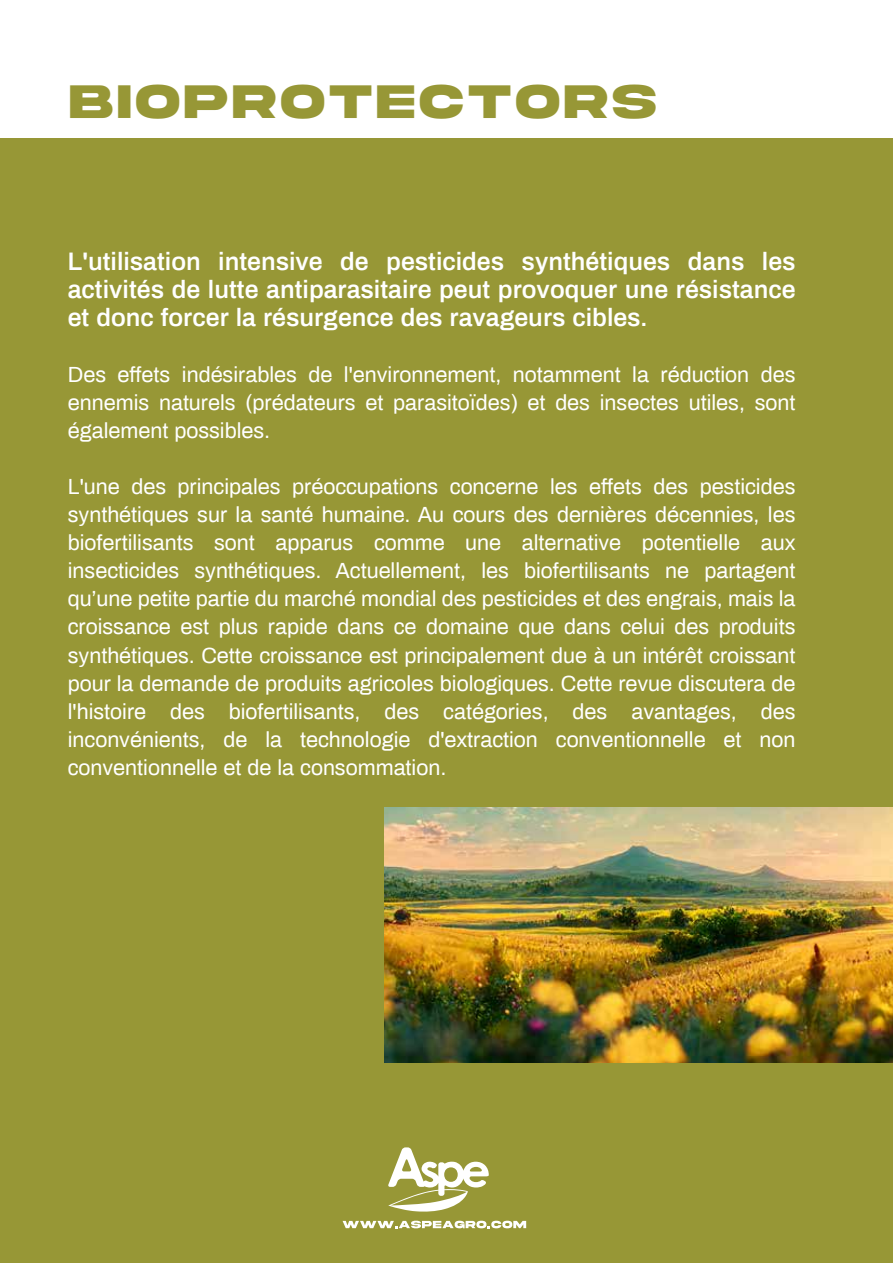
<style>
.page{position:relative;width:893px;height:1263px;background:#fff}
.page>*{position:absolute;margin:0;border:0;box-sizing:border-box;transform-origin:0 0}
.t1{font:700 49.8px "Akira Expanded Super";letter-spacing:.1em;color:#979736}
.t2{font:600 24.75px/28px "Archivo";color:#fff;text-align:justify}
.t3{font:21.45px/28px "Archivo";color:#fff;text-align:justify}
</style>
<div class="page">
<div style="left:0;top:139px;width:893px;height:1124px;background:#979736"></div>
<svg style="left:343px;top:1221px;width:183px;height:7px"></svg>
<svg style="left:388px;top:1147px;width:101px;height:65px"></svg>
<img style="left:384px;top:807px;width:509px;height:255px">
<h1 class="t1" style="left:70px;top:78px;width:588px">BIOPROTECTORS</h1>
<p class="t2" style="left:68px;top:246px;width:729px">L'utilisation intensive de pesticides synthétiques dans les activités de lutte antiparasitaire peut provoquer une résistance et donc forcer la résurgence des ravageurs cibles.</p>
<p class="t3" style="left:68px;top:359px;width:729px">Des effets indésirables de l'environnement, notamment la réduction des ennemis naturels (prédateurs et parasitoïdes) et des insectes utiles, sont également possibles.</p>
<p class="t3" style="left:68px;top:472px;width:729px">L'une des principales préoccupations concerne les effets des pesticides synthétiques sur la santé humaine. Au cours des dernières décennies, les biofertilisants sont apparus comme une alternative potentielle aux insecticides synthétiques. Actuellement, les biofertilisants ne partagent qu’une petite partie du marché mondial des pesticides et des engrais, mais la croissance est plus rapide dans ce domaine que dans celui des produits synthétiques. Cette croissance est principalement due à un intérêt croissant pour la demande de produits agricoles biologiques. Cette revue discutera de l'histoire des biofertilisants, des catégories, des avantages, des inconvénients, de la technologie d'extraction conventionnelle et non conventionnelle et de la consommation.</p>
</div>
